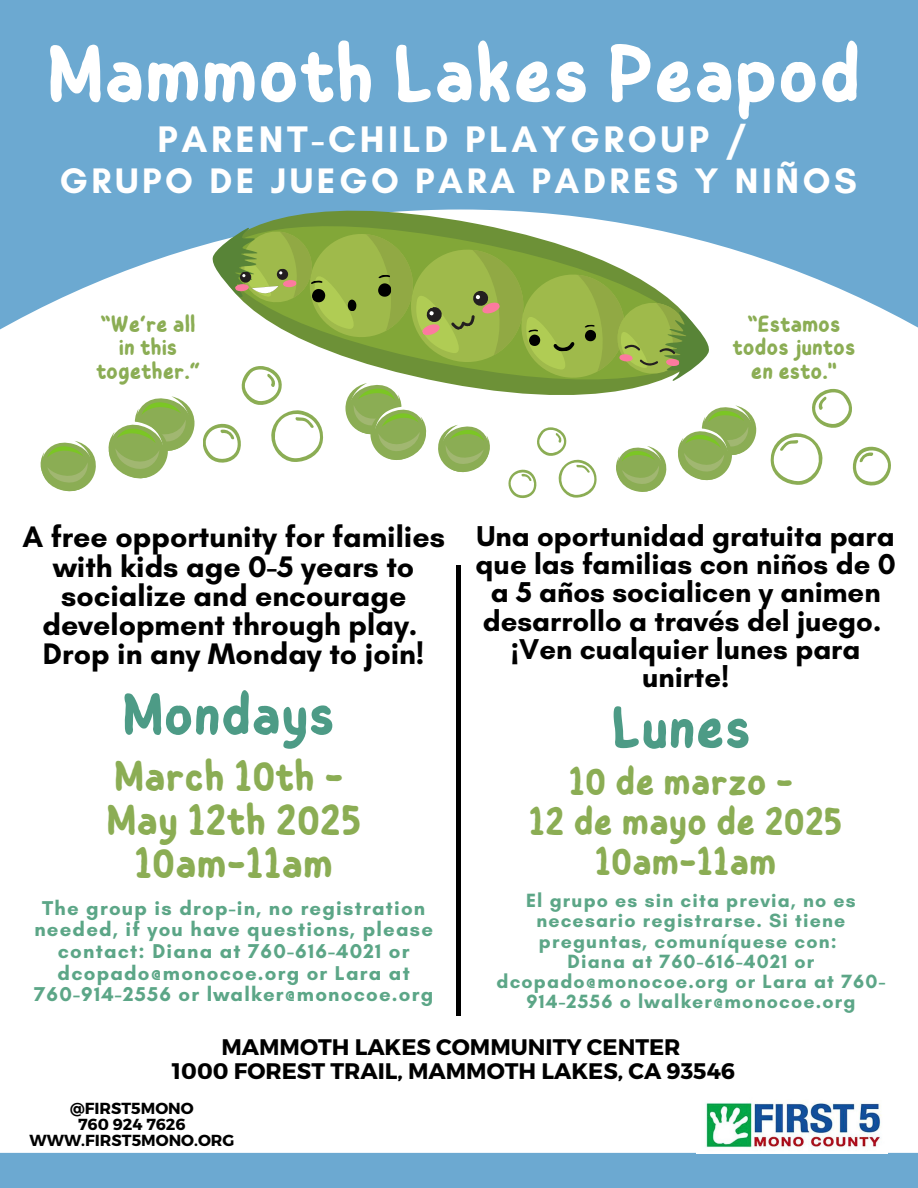
<style>
.page{position:relative;width:918px;height:1188px;background:#6ca9d1}
.page>*{position:absolute;margin:0;border:0;box-sizing:border-box;transform-origin:0 0}
.t1{font:600 82.35px "Childos Arabic";color:#fff}
.t2{font:600 59.85px "Childos Arabic";color:#4d9b86}
.t3{font:600 43.5px/44px "Childos Arabic";color:#8bad54;text-align:center}
.t4{font:600 39.75px/39.8px "Childos Arabic";color:#8bad54;text-align:center}
.t5{font:700 37.65px "Glacial Indifference";letter-spacing:.1em;color:#fff}
.t6{font:700 36.15px "Glacial Indifference";letter-spacing:.1em;color:#fff}
.t7{font:700 30.3px/29.2px "Glacial Indifference";color:#000;text-align:center}
.t8{font:700 29.25px/28.2px "Glacial Indifference";color:#000;text-align:center}
.t9{font:600 23.55px "Childos Arabic";color:#8bad54}
.t10{font:700 22.5px/23.7px "Montserrat";color:#000;text-align:center}
.t11{font:700 20.4px/21.8px "Glacial Indifference";letter-spacing:.06em;color:#5ca687;text-align:center}
.t12{font:700 19.5px/20.2px "Glacial Indifference";letter-spacing:.06em;color:#5ca687;text-align:center}
.t13{font:700 16.05px "Montserrat";color:#000}
.s1{font-family:"Noto Sans"}
</style>
<div class="page">
<div style="left:0;top:251px;width:918px;height:902px;background:#fff"></div>
<div style="left:183px;top:247px;width:554px;height:331px;background:#fff"></div>
<div style="left:196px;top:245px;width:528px;height:321px;background:#fff"></div>
<svg style="left:28px;top:389px;width:168px;height:109px;background:#d6e2c1"></svg>
<svg style="left:769px;top:389px;width:122px;height:96px;background:#f0f4e9"></svg>
<svg style="left:202px;top:209px;width:555px;height:289px;background:#c0d1a4"></svg>
<div style="left:456px;top:565px;width:5px;height:451px;background:#000"></div>
<img style="left:696px;top:1089px;width:192px;height:64px">
<p class="t1" style="left:46px;top:16px;width:816px">Mammoth Lakes Peapod</p>
<p class="t5" style="left:157px;top:116px;width:590px">PARENT-CHILD PLAYGROUP /</p>
<p class="t6" style="left:60px;top:159px;width:799px">GRUPO DE JUEGO PARA PADRES Y NIÑOS</p>
<h1 class="t9" style="left:101px;top:307px;width:96px">“We’re all</h1>
<p class="t9" style="left:119px;top:331px;width:60px">in this</p>
<p class="t9" style="left:96px;top:354px;width:106px">together.”</p>
<p class="t9" style="left:747px;top:307px;width:95px">“Estamos</p>
<p class="t9" style="left:732px;top:331px;width:124px">todos juntos</p>
<p class="t9" style="left:751px;top:354px;width:88px">en esto."</p>
<p class="t7" style="left:22px;top:522px;width:424px">A free opportunity for families with kids age 0-5 years to socialize and encourage development through play.<br>Drop in any Monday to join!</p>
<p class="t2" style="left:122px;top:672px;width:214px">Mondays</p>
<h4 class="t8" style="left:476px;top:522px;width:422px">Una oportunidad gratuita para que las familias con niños de 0 a 5 años socialicen y animen desarrollo a través del juego. <span class="s1">¡</span>Ven cualquier lunes para unirte!</h4>
<p class="t2" style="left:611px;top:685px;width:141px">Lunes</p>
<p class="t3" style="left:106px;top:755px;width:257px">March 10th -<br>May 12th 2025<br>10am-11am</p>
<p class="t4" style="left:529px;top:763px;width:315px">10 de marzo -<br>12 de mayo de 2025<br>10am-11am</p>
<p class="t12" style="left:526px;top:890px;width:331px">El grupo es sin cita previa, no es necesario registrarse. Si tiene preguntas, comuníquese con:</p>
<p class="t12" style="left:568px;top:951px;width:248px">Diana at 760-616-4021 or</p>
<p class="t12" style="left:496px;top:971px;width:390px">dcopado@monocoe.org or Lara at 760-<br>914-2556 o lwalker@monocoe.org</p>
<p class="t10" style="left:172px;top:1034px;width:565px">MAMMOTH LAKES COMMUNITY CENTER<br>1000 FOREST TRAIL, MAMMOTH LAKES, CA 93546</p>
<p class="t11" style="left:34px;top:897px;width:400px">The group is drop-in, no registration needed, if you have questions, please contact: Diana at 760-616-4021 or</p>
<p class="t11" style="left:34px;top:962px;width:401px">dcopado@monocoe.org or Lara at<br>760-914-2556 or lwalker@monocoe.org</p>
<p class="t13" style="left:70px;top:1098px;width:125px">@FIRST5MONO</p>
<h5 class="t13" style="left:78px;top:1114px;width:109px">760 924 7626</h5>
<h5 class="t13" style="left:29px;top:1130px;width:207px">WWW.FIRST5MONO.ORG</h5>
</div>
